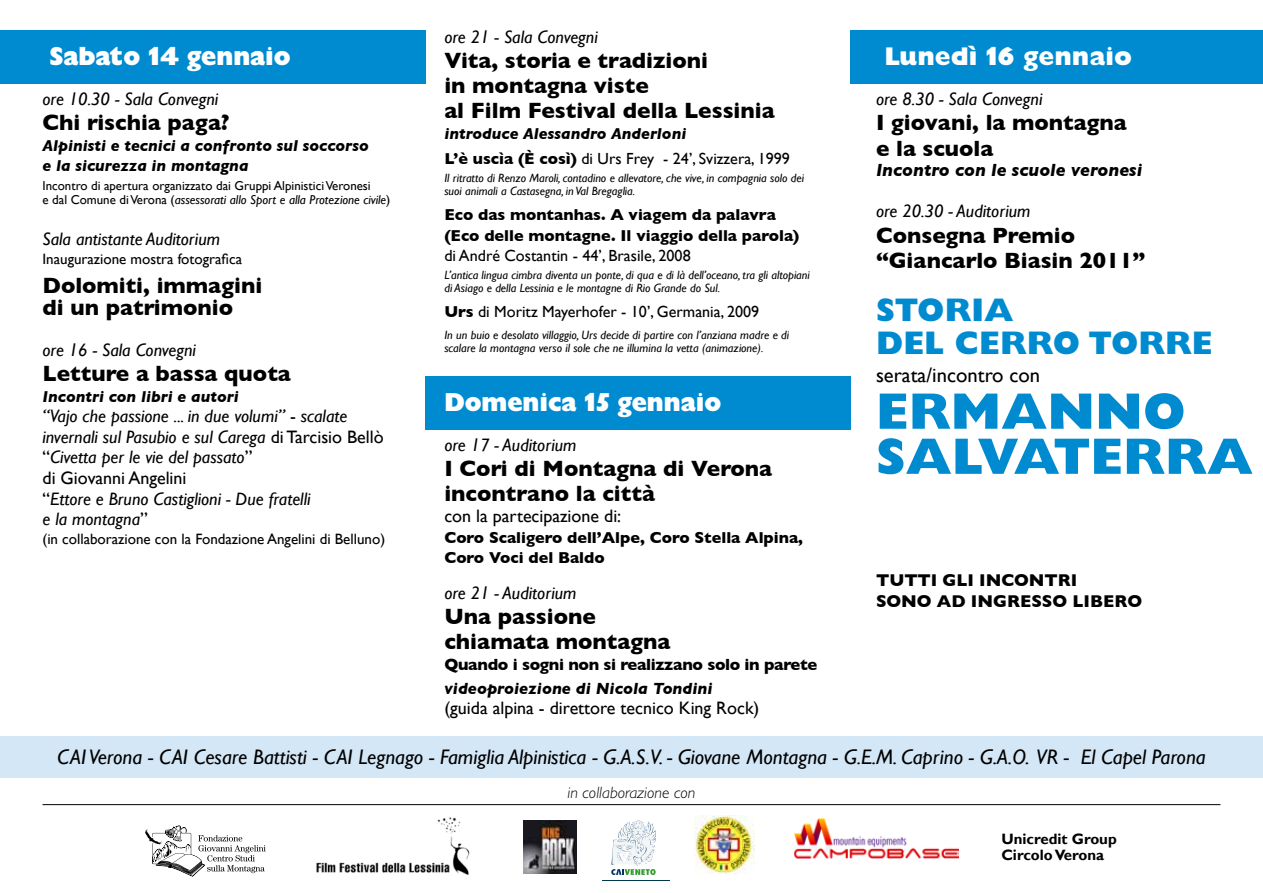
<style>
.page{position:relative;width:1263px;height:893px;background:#fff}
.page>*{position:absolute;margin:0;border:0;box-sizing:border-box;transform-origin:0 0}
.t1{font:800 51.6px/45.2px "Gill Sans Std";color:#008bd0}
.t2{font:800 32.85px/32.8px "Gill Sans Std";color:#008bd0}
.t3{font:25.8px "Gill Sans Std Extra Bold Disp";color:#fff}
.t4{font:800 25.8px "Gill Sans Std";color:#fff}
.t5{font:700 22.5px/25px "Gill Sans";color:#000}
.t6{font:italic 21px "Gill Sans";color:#000}
.t7{font:20.55px "Gill Sans";color:#000}
.t8{font:italic 18px/20.5px "Gill Sans";color:#000}
.t9{font:18px "Gill Sans";color:#000}
.t10{font:italic 700 18px "Gill Sans";color:#000}
.t11{font:700 17.4px/20.5px "Gill Sans";color:#000}
.t12{font:700 16.5px "Gill Sans";letter-spacing:-.02em;color:#000}
.t13{font:italic 700 16.5px "Gill Sans";color:#000}
.t14{font:italic 300 16.5px "Gill Sans Std";color:#000}
.t15{font:italic 700 16.05px/20.5px "Gill Sans";color:#000}
.t16{font:700 16.05px/20.5px "Gill Sans";color:#000}
.t17{font:16.05px "Gill Sans";color:#000}
.t18{font:15px "Gill Sans";color:#000}
.t19{font:700 15px/16.5px "Gill Sans";color:#000}
.t20{font:12.9px/14.1px "Gill Sans";color:#000}
.t21{font:italic 12px/13.5px "Gill Sans";color:#000}
.s1{font-style:italic}
.s2{font-style:normal}
.s3{font-weight:400;font-style:normal}
.s4{font-weight:700}
.s5{font-family:"Gill Sans Std Extra Bold Disp";font-weight:400}
</style>
<div class="page">
<div style="left:0;top:736px;width:1263px;height:41px;background:#d4e7f6"></div>
<div style="left:0;top:30px;width:425px;height:54px;background:#008bd0"></div>
<div style="left:425px;top:376px;width:425px;height:53px;background:#008bd0"></div>
<div style="left:850px;top:30px;width:413px;height:54px;background:#008bd0"></div>
<hr style="left:43px;top:804px;width:1177px;height:1px;background:#000">
<svg style="left:145px;top:825px;width:121px;height:52px"></svg>
<img style="left:316px;top:817px;width:154px;height:58px">
<img style="left:524px;top:820px;width:53px;height:53px">
<img style="left:695px;top:816px;width:60px;height:57px">
<img style="left:794px;top:818px;width:165px;height:41px">
<svg style="left:611px;top:821px;width:45px;height:54px"></svg>
<h3 class="t3" style="left:50px;top:41px;width:243px">Sabato 14 gennaio</h3>
<h3 class="t8" style="left:43px;top:89px;width:177px">ore 10.30 - Sala Convegni</h3>
<h3 class="t5" style="left:43px;top:110px;width:189px">Chi rischia paga?</h3>
<h3 class="t15" style="left:43px;top:135px;width:328px">Alpinisti e tecnici a confronto sul soccorso e la sicurezza in montagna</h3>
<p class="t20" style="left:43px;top:178px;width:349px">Incontro di apertura organizzato dai Gruppi Alpinistici Veronesi<br>e dal Comune di Verona (<span class="s1">assessorati allo Sport e alla Protezione civile</span>)</p>
<h3 class="t8" style="left:43px;top:229px;width:179px">Sala antistante Auditorium</h3>
<p class="t18" style="left:43px;top:250px;width:201px">Inaugurazione mostra fotografica</p>
<h3 class="t5" style="left:43px;top:274px;width:221px;line-height:21.9px">Dolomiti, immagini di un patrimonio</h3>
<h3 class="t8" style="left:43px;top:339px;width:155px">ore 16 - Sala Convegni</h3>
<h3 class="t5" style="left:43px;top:361px;width:250px">Letture a bassa quota</h3>
<h3 class="t15" style="left:43px;top:386px;width:198px">Incontri con libri e autori</h3>
<h3 class="t8" style="left:43px;top:406px;width:343px">“Vajo che passione ... in due volumi” <span class="s2">-</span> scalate invernali sul Pasubio e sul Carega <span class="s2">di Tarcisio Bellò “</span>Civetta per le vie del passato<span class="s2">”<br>di Giovanni Angelini<br>“</span>Ettore e Bruno Castiglioni - Due fratelli<br>e la montagna<span class="s2">”</span></h3>
<p class="t18" style="left:43px;top:530px;width:344px">(in collaborazione con la Fondazione Angelini di Belluno)</p>
<h3 class="t8" style="left:444px;top:27px;width:155px">ore 21 - Sala Convegni</h3>
<h3 class="t5" style="left:444px;top:48px;width:332px">Vita, storia e tradizioni<br>in montagna viste<br>al Film Festival della Lessinia</h3>
<h3 class="t15" style="left:444px;top:121px;width:347px;line-height:24.9px">introduce Alessandro Anderloni<br><span class="s2">L’è uscìa (È così)</span> <span class="s3">di Urs Frey - 24’, Svizzera, 1999</span></h3>
<p class="t21" style="left:444px;top:171px;width:361px">Il ritratto di Renzo Maroli, contadino e allevatore, che vive, in compagnia solo dei suoi animali a Castasegna, in Val Bregaglia.</p>
<h3 class="t16" style="left:444px;top:204px;width:357px">Eco das montanhas. A viagem da palavra (Eco delle montagne. Il viaggio della parola)</h3>
<h3 class="t17" style="left:444px;top:246px;width:248px">di André Costantin - 44’, Brasile, 2008</h3>
<p class="t21" style="left:444px;top:268px;width:367px">L’antica lingua cimbra diventa un ponte, di qua e di là dell’oceano, tra gli altopiani di Asiago e della Lessinia e le montagne di Rio Grande do Sul.</p>
<h3 class="t17" style="left:444px;top:302px;width:316px"><span class="s4">Urs</span> di Moritz Mayerhofer - 10’, Germania, 2009</h3>
<p class="t21" style="left:444px;top:328px;width:346px">In un buio e desolato villaggio, Urs decide di partire con l’anziana madre e di scalare la montagna verso il sole che ne illumina la vetta (animazione).</p>
<h3 class="t3" style="left:444px;top:387px;width:279px">Domenica 15 gennaio</h3>
<h3 class="t8" style="left:444px;top:435px;width:134px">ore 17 - Auditorium</h3>
<h3 class="t5" style="left:444px;top:456px;width:329px">I Cori di Montagna di Verona incontrano la città</h3>
<h3 class="t9" style="left:444px;top:505px;width:178px">con la partecipazione di:</h3>
<h3 class="t16" style="left:444px;top:527px;width:360px">Coro Scaligero dell’Alpe, Coro Stella Alpina,<br>Coro Voci del Baldo</h3>
<h3 class="t8" style="left:444px;top:582px;width:134px">ore 21 - Auditorium</h3>
<h3 class="t5" style="left:444px;top:604px;width:228px">Una passione chiamata montagna</h3>
<h3 class="t12" style="left:444px;top:655px;width:374px">Quando i sogni non si realizzano solo in parete</h3>
<h3 class="t13" style="left:444px;top:679px;width:270px">videoproiezione di Nicola Tondini</h3>
<h3 class="t9" style="left:444px;top:698px;width:317px">(guida alpina - direttore tecnico King Rock)</h3>
<h3 class="t4" style="left:884px;top:41px;width:249px">LUNEDÌ <span class="s5">16</span> GENNAIO</h3>
<h3 class="t8" style="left:876px;top:89px;width:168px">ore 8.30 - Sala Convegni</h3>
<h3 class="t5" style="left:876px;top:110px;width:252px;line-height:25.5px">I giovani, la montagna e la scuola</h3>
<h3 class="t10" style="left:876px;top:160px;width:268px">Incontro con le scuole veronesi</h3>
<h3 class="t8" style="left:876px;top:201px;width:156px">ore 20.30 - Auditorium</h3>
<h3 class="t5" style="left:876px;top:222px;width:271px">Consegna Premio “Giancarlo Biasin 2011”</h3>
<h2 class="t2" style="left:876px;top:294px;width:338px">STORIA<br>DEL CERRO TORRE</h2>
<h3 class="t7" style="left:876px;top:363px;width:166px">serata/incontro con</h3>
<h1 class="t1" style="left:876px;top:389px;width:379px">ERMANNO<br>SALVATERRA</h1>
<h3 class="t11" style="left:876px;top:570px;width:26px">Tutti</h3>
<h3 class="t11" style="left:942px;top:570px;width:11px">gli</h3>
<h3 class="t11" style="left:876px;top:570px;width:200px;text-indent:103px">i ncontri sono ad ing ress</h3>
<h3 class="t11" style="left:1052px;top:591px;width:31px">o libe</h3>
<h3 class="t11" style="left:1114px;top:591px;width:29px">ro</h3>
<h3 class="t6" style="left:57px;top:745px;width:1150px">CAI Verona - CAI Cesare Battisti - CAI Legnago - Famiglia Alpinistica - G.A.S.V. - Giovane Montagna - G.E.M. Caprino - G.A.O. VR - El Capel Parona</h3>
<h3 class="t14" style="left:567px;top:783px;width:129px">in collaborazione con</h3>
<p class="t19" style="left:1001px;top:831px;width:117px">Unicredit Group<br>Circolo Verona</p>
</div>
